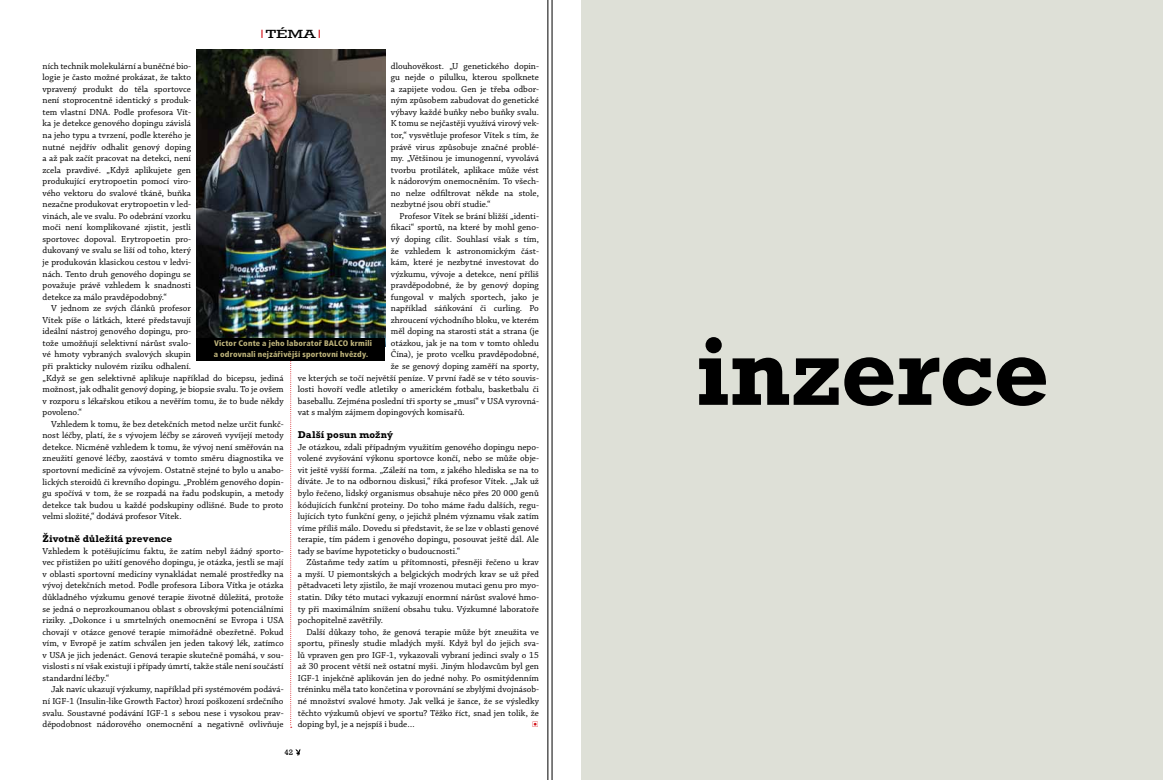
<style>
.page{position:relative;width:1163px;height:780px;background:#fff}
.page>*{position:absolute;margin:0;border:0;box-sizing:border-box;transform-origin:0 0}
.t1{font:700 98.1px "Rockwell OT";letter-spacing:-.01em;color:#000}
.t2{font:12px "Rockwell OT";color:#000;scale:1.5 1}
.t3{font:700 10px "Rockwell OT";letter-spacing:.01em;color:#000}
.t4{font:9.2px/11.5px "Chaparral Pro";color:#000;text-align:justify}
.t5{font:9.2px "LL Record";color:#d20a11}
.t6{font:900 condensed 8px/11px "Frutiger OT";letter-spacing:.02em;color:#c0b57c}
.t7{font:8px "Rockwell OT";color:#000}
</style>
<div class="page">
<div style="left:581px;top:0;width:581px;height:780px;background:#dee0d7"></div>
<hr style="left:551px;top:0;width:1px;height:780px;background:#000">
<hr style="left:547px;top:0;width:1px;height:780px;background:#000">
<svg style="left:295px;top:749px;width:5px;height:6px"></svg>
<svg style="left:290px;top:361px;width:2px;height:366px"></svg>
<img style="left:197px;top:50px;width:188px;height:288px">
<div style="left:197px;top:338px;width:188px;height:23px;background:#000"></div>
<h2 class="t2" style="left:258px;top:27px;width:44px"><sup>|</sup>téma<sup>|</sup></h2>
<p class="t4" style="left:43px;top:60px;width:150px">ních technik molekulární a buněčné bio&shy;logie je často možné prokázat, že takto vpravený produkt do těla sportovce není stoprocentně identický s produk&shy;tem vlastní DNA. Podle profesora Vít&shy;ka je detekce genového dopingu závislá na jeho typu a tvrzení, podle kterého je nutné nejdřív odhalit genový doping a až pak začít pracovat na detekci, není zcela pravdivé. „Když aplikujete gen produkující erytropoetin pomocí viro&shy;vého vektoru do svalové tkáně, buňka nezačne produkovat erytropoetin v led&shy;vinách, ale ve svalu. Po odebrání vzorku moči není komplikované zjistit, jestli sportovec dopoval. Erytropoetin pro&shy;dukovaný ve svalu se liší od toho, který je produkován klasickou cestou v ledvi&shy;nách. Tento druh genového dopingu se považuje právě vzhledem k snadnosti detekce za málo pravděpodobný.“</p>
<p class="t4" style="left:43px;top:303px;width:242px;text-align:left;text-indent:9px">V jednom ze svých článků profesor<br>Vítek píše o látkách, které představují<br>ideální nástroj genového dopingu, pro-<br>tože umožňují selektivní nárůst svalo-<br>vé hmoty vybraných svalových skupin<br>při prakticky nulovém riziku odhalení.<br>„Když se gen selektivně aplikuje například do bicepsu, jediná možnost, jak odhalit genový doping, je biopsie svalu. To je ovšem v rozporu s lékařskou etikou a nevěřím tomu, že to bude někdy povoleno.“</p>
<p class="t4" style="left:43px;top:418px;width:242px;text-indent:9px">Vzhledem k tomu, že bez detekčních metod nelze určit funkč&shy;nost léčby, platí, že s vývojem léčby se zároveň vyvíjejí metody detekce. Nicméně vzhledem k tomu, že vývoj není směřován na zneužití genové léčby, zaostává v tomto směru diagnostika ve sportovní medicíně za vývojem. Ostatně stejné to bylo u anabo&shy;lických steroidů či krevního dopingu. „Problém genového dopin&shy;gu spočívá v tom, že se rozpadá na řadu podskupin, a metody detekce tak budou u každé podskupiny odlišné. Bude to proto velmi složité,“ dodává profesor Vítek.</p>
<p class="t3" style="left:43px;top:533px;width:131px">Životně důležitá prevence</p>
<p class="t4" style="left:43px;top:545px;width:242px">Vzhledem k potěšujícímu faktu, že zatím nebyl žádný sporto&shy;vec přistižen po užití genového dopingu, je otázka, jestli se mají v oblasti sportovní medicíny vynakládat nemalé prostředky na vývoj detekčních metod. Podle profesora Libora Vítka je otázka důkladného výzkumu genové terapie životně důležitá, protože se jedná o neprozkoumanou oblast s obrovskými potenciálními riziky. „Dokonce i u smrtelných onemocnění se Evropa i USA chovají v otázce genové terapie mimořádně obezřetně. Pokud vím, v Evropě je zatím schválen jen jeden takový lék, zatímco v USA je jich jedenáct. Genová terapie skutečně pomáhá, v sou&shy;vislosti s ní však existují i případy úmrtí, takže stále není součástí standardní léčby.“</p>
<p class="t4" style="left:43px;top:684px;width:242px;text-indent:9px">Jak navíc ukazují výzkumy, například při systémovém podává&shy;ní IGF-1 (Insulin-like Growth Factor) hrozí poškození srdečního svalu. Soustavné podávání IGF-1 s sebou nese i vysokou prav&shy;děpodobnost nádorového onemocnění a negativně ovlivňuje</p>
<p class="t4" style="left:391px;top:60px;width:150px">dlouhověkost. „U genetického dopin&shy;gu nejde o pilulku, kterou spolknete a zapijete vodou. Gen je třeba odbor&shy;ným způsobem zabudovat do genetické výbavy každé buňky nebo buňky svalu.<br>K tomu se nejčastěji využívá virový vek&shy;tor,“ vysvětluje profesor Vítek s tím, že právě virus způsobuje značné problé&shy;my. „Většinou je imunogenní, vyvolává tvorbu protilátek, aplikace může vést k nádorovým onemocněním. To všech&shy;no nelze odfiltrovat někde na stole, nezbytné jsou obří studie.“</p>
<p class="t4" style="left:399px;top:210px;width:141px">Profesor Vítek se brání bližší „identi-</p>
<p class="t4" style="left:391px;top:222px;width:150px">fikaci“ sportů, na které by mohl geno-</p>
<p class="t4" style="left:391px;top:234px;width:149px">vý doping cílit. Souhlasí však s tím,</p>
<p class="t4" style="left:391px;top:245px;width:149px">že vzhledem k astronomickým část-</p>
<p class="t4" style="left:391px;top:257px;width:149px">kám, které je nezbytné investovat do</p>
<p class="t4" style="left:391px;top:268px;width:149px">výzkumu, vývoje a detekce, není příliš</p>
<p class="t4" style="left:391px;top:280px;width:149px">pravděpodobné, že by genový doping</p>
<p class="t4" style="left:391px;top:291px;width:149px">fungoval v malých sportech, jako je</p>
<p class="t4" style="left:391px;top:303px;width:149px">například sáňkování či curling. Po</p>
<p class="t4" style="left:391px;top:314px;width:149px">zhroucení východního bloku, ve kterém</p>
<p class="t4" style="left:391px;top:326px;width:149px">měl doping na starosti stát a strana (je</p>
<p class="t4" style="left:391px;top:337px;width:149px">otázkou, jak je na tom v tomto ohledu</p>
<p class="t4" style="left:391px;top:349px;width:150px">Čína), je proto vcelku pravděpodobné,</p>
<p class="t4" style="left:391px;top:361px;width:149px">že se genový doping zaměří na sporty,</p>
<p class="t4" style="left:298px;top:372px;width:242px">ve kterých se točí největší peníze. V první řadě se v této souvis-</p>
<p class="t4" style="left:298px;top:384px;width:242px">losti hovoří vedle atletiky o americkém fotbalu, basketbalu či</p>
<p class="t4" style="left:298px;top:395px;width:242px">baseballu. Zejména poslední tři sporty se „musí“ v USA vyrovná-</p>
<p class="t4" style="left:298px;top:407px;width:168px">vat s malým zájmem dopingových komisařů.</p>
<p class="t3" style="left:298px;top:429px;width:97px">Další posun možný</p>
<p class="t4" style="left:298px;top:441px;width:242px">Je otázkou, zdali případným využitím genového dopingu nepo&shy;volené zvyšování výkonu sportovce končí, nebo se může obje&shy;vit ještě vyšší forma. „Záleží na tom, z jakého hlediska se na to díváte. Je to na odbornou diskusi,“ říká profesor Vítek. „Jak už bylo řečeno, lidský organismus obsahuje něco přes 20 000 genů kódujících funkční proteiny. Do toho máme řadu dalších, regu&shy;lujících tyto funkční geny, o jejichž plném významu však zatím víme příliš málo. Dovedu si představit, že se lze v oblasti genové terapie, tím pádem i genového dopingu, posouvat ještě dál. Ale tady se bavíme hypoteticky o budoucnosti.“</p>
<p class="t4" style="left:298px;top:557px;width:242px;text-indent:9px">Zůstaňme tedy zatím u přítomnosti, přesněji řečeno u krav a myší. U piemontských a belgických modrých krav se už před pětadvaceti lety zjistilo, že mají vrozenou mutaci genu pro myo&shy;statin. Díky této mutaci vykazují enormní nárůst svalové hmo&shy;ty při maximálním snížení obsahu tuku. Výzkumné laboratoře pochopitelně zavětřily.</p>
<p class="t4" style="left:298px;top:626px;width:242px;text-indent:9px">Další důkazy toho, že genová terapie může být zneužita ve sportu, přinesly studie mladých myší. Když byl do jejich sva&shy;lů vpraven gen pro IGF-1, vykazovali vybraní jedinci svaly o 15 až 30 procent větší než ostatní myši. Jiným hlodavcům byl gen IGF-1 injekčně aplikován jen do jedné nohy. Po osmitýdenním tréninku měla tato končetina v porovnání se zbylými dvojnásob&shy;né množství svalové hmoty. Jak velká je šance, že se výsledky těchto výzkumů objeví ve sportu? Těžko říct, snad jen tolik, že doping byl, je a nejspíš i bude…</p>
<p class="t6" style="left:214px;top:337px;width:160px">Victor Conte a jeho laboratoř BALCO krmili a odrovnali nejzářivější sportovní hvězdy.</p>
<p class="t5" style="left:532px;top:718px;width:8px">b</p>
<p class="t7" style="left:284px;top:748px;width:10px">42</p>
<h1 class="t1" style="left:694px;top:314px;width:356px">inzerce</h1>
</div>
